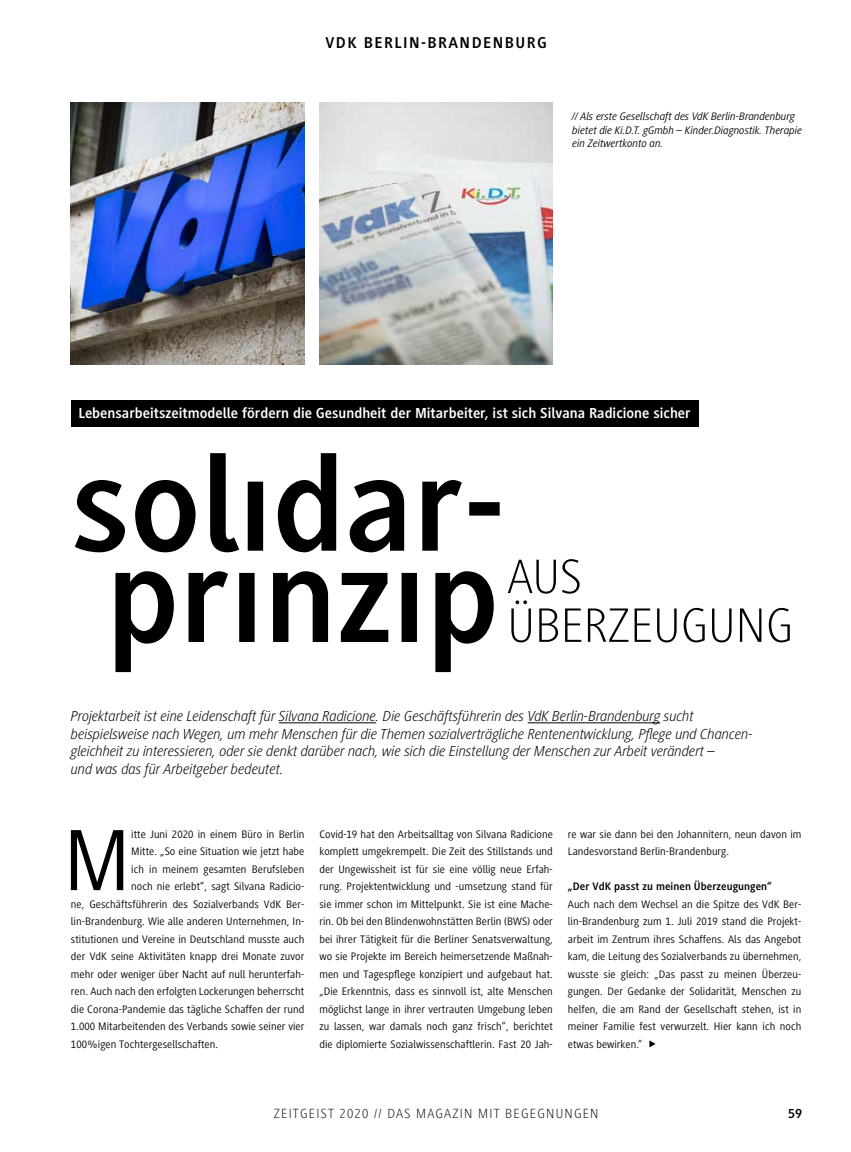
<style>
.page{position:relative;width:851px;height:1152px;background:#fff}
.page>*{position:absolute;margin:0;border:0;box-sizing:border-box;transform-origin:0 0}
.t1{font:90px "Generis Sans Std";color:#000}
.t2{font:100 50px/48.8px "Generis Sans Std";color:#000}
.t3{font:700 16.25px "Generis Sans Std";letter-spacing:.09em;color:#000}
.t4{font:italic 300 15px/17.5px "Generis Sans Std";color:#000}
.t5{font:700 15px "Generis Sans Std";color:#fff}
.t6{font:100 13.75px "Generis Sans Std";letter-spacing:.09em;color:#000}
.t7{font:700 13.75px "Generis Sans Std";color:#000}
.t8{font:11.25px/17.5px "Generis Sans Std";letter-spacing:.005em;color:#000;text-align:justify}
.t9{font:italic 11.25px/13.8px "Generis Sans Std";color:#000}
.t10{font:700 11.25px "Generis Sans Std";letter-spacing:.005em;color:#000}
</style>
<div class="page">
<svg style="left:115px;top:571px;width:378px;height:101px"></svg>
<svg style="left:75px;top:453px;width:424px;height:99px"></svg>
<div style="left:71px;top:400px;width:627px;height:26px;background:#000"></div>
<img style="left:71px;top:102px;width:233px;height:263px">
<img style="left:319px;top:102px;width:233px;height:263px">
<hr style="left:279px;top:722px;width:97px;height:1px;background:#000">
<hr style="left:527px;top:722px;width:133px;height:1px;background:#000">
<svg style="left:649px;top:1040px;width:6px;height:7px"></svg>
<h3 class="t3" style="left:325px;top:33px;width:223px">VDK BERLIN-BRANDENBURG</h3>
<p class="t9" style="left:572px;top:109px;width:231px">// Als erste Gesellschaft des VdK Berlin-Brandenburg bietet die Ki.D.T. gGmbh – Kinder.Diagnostik. Therapie ein Zeitwertkonto an.</p>
<h3 class="t5" style="left:78px;top:405px;width:614px">Lebensarbeitszeitmodelle fördern die Gesundheit der Mitarbeiter, ist sich Silvana Radicione sicher</h3>
<h2 class="t2" style="left:507px;top:553px;width:287px">AUS<br>ÜBERZEUGUNG</h2>
<p class="t4" style="left:71px;top:708px;width:683px">Projektarbeit ist eine Leidenschaft für Silvana Radicione. Die Geschäftsführerin des VdK Berlin-Brandenburg sucht beispielsweise nach Wegen, um mehr Menschen für die Themen sozialverträgliche Rentenentwicklung, Pflege und Chancen&shy;gleichheit zu interessieren, oder sie denkt darüber nach, wie sich die Einstellung der Menschen zur Arbeit verändert –<br>und was das für Arbeitgeber bedeutet.</p>
<h1 class="t1" style="left:63px;top:811px;width:69px">M</h1>
<p class="t8" style="left:131px;top:825px;width:174px">itte Juni 2020 in einem Büro in Berlin</p>
<p class="t8" style="left:131px;top:842px;width:174px">Mitte. „So eine Situation wie jetzt habe</p>
<p class="t8" style="left:131px;top:860px;width:174px">ich in meinem gesamten Berufsleben</p>
<p class="t8" style="left:131px;top:877px;width:174px">noch nie erlebt“, sagt Silvana Radicio-</p>
<p class="t8" style="left:71px;top:895px;width:235px">ne, Geschäftsführerin des Sozialverbands VdK Ber-</p>
<p class="t8" style="left:71px;top:912px;width:235px">lin-Brandenburg. Wie alle anderen Unternehmen, In-</p>
<p class="t8" style="left:71px;top:930px;width:235px">stitutionen und Vereine in Deutschland musste auch</p>
<p class="t8" style="left:71px;top:948px;width:235px">der VdK seine Aktivitäten knapp drei Monate zuvor</p>
<p class="t8" style="left:71px;top:965px;width:235px">mehr oder weniger über Nacht auf null herunterfah-</p>
<p class="t8" style="left:71px;top:983px;width:235px">ren. Auch nach den erfolgten Lockerungen beherrscht</p>
<p class="t8" style="left:71px;top:1000px;width:235px">die Corona-Pandemie das tägliche Schaffen der rund</p>
<p class="t8" style="left:71px;top:1018px;width:235px">1.000 Mitarbeitenden des Verbands sowie seiner vier</p>
<p class="t8" style="left:71px;top:1035px;width:149px">100%igen Tochtergesellschaften.</p>
<p class="t8" style="left:319px;top:825px;width:235px">Covid-19 hat den Arbeitsalltag von Silvana Radicione komplett umgekrempelt. Die Zeit des Stillstands und der Ungewissheit ist für sie eine völlig neue Erfah&shy;rung. Projektentwicklung und -umsetzung stand für sie immer schon im Mittelpunkt. Sie ist eine Mache&shy;rin. Ob bei den Blindenwohnstätten Berlin (BWS) oder bei ihrer Tätigkeit für die Berliner Senatsverwaltung, wo sie Projekte im Bereich heimersetzende Maßnah&shy;men und Tagespflege konzipiert und aufgebaut hat. „Die Erkenntnis, dass es sinnvoll ist, alte Menschen möglichst lange in ihrer vertrauten Umgebung leben zu lassen, war damals noch ganz frisch“, berichtet die diplomierte Sozialwissenschaftlerin. Fast 20 Jah-</p>
<p class="t8" style="left:567px;top:825px;width:235px">re war sie dann bei den Johannitern, neun davon im<br>Landesvorstand Berlin-Brandenburg.</p>
<p class="t10" style="left:567px;top:880px;width:206px">„Der VdK passt zu meinen Überzeugungen“</p>
<p class="t8" style="left:567px;top:895px;width:235px">Auch nach dem Wechsel an die Spitze des VdK Ber&shy;lin-Brandenburg zum 1. Juli 2019 stand die Projekt&shy;arbeit im Zentrum ihres Schaffens. Als das Angebot kam, die Leitung des Sozialverbands zu übernehmen, wusste sie gleich: „Das passt zu meinen Überzeu&shy;gungen. Der Gedanke der Solidarität, Menschen zu helfen, die am Rand der Gesellschaft stehen, ist in meiner Familie fest verwurzelt. Hier kann ich noch etwas bewirken.“</p>
<p class="t6" style="left:273px;top:1105px;width:326px">ZEITGEIST 2020 // DAS MAGAZIN MIT BEGEGNUNGEN</p>
<p class="t7" style="left:787px;top:1105px;width:16px">59</p>
</div>
